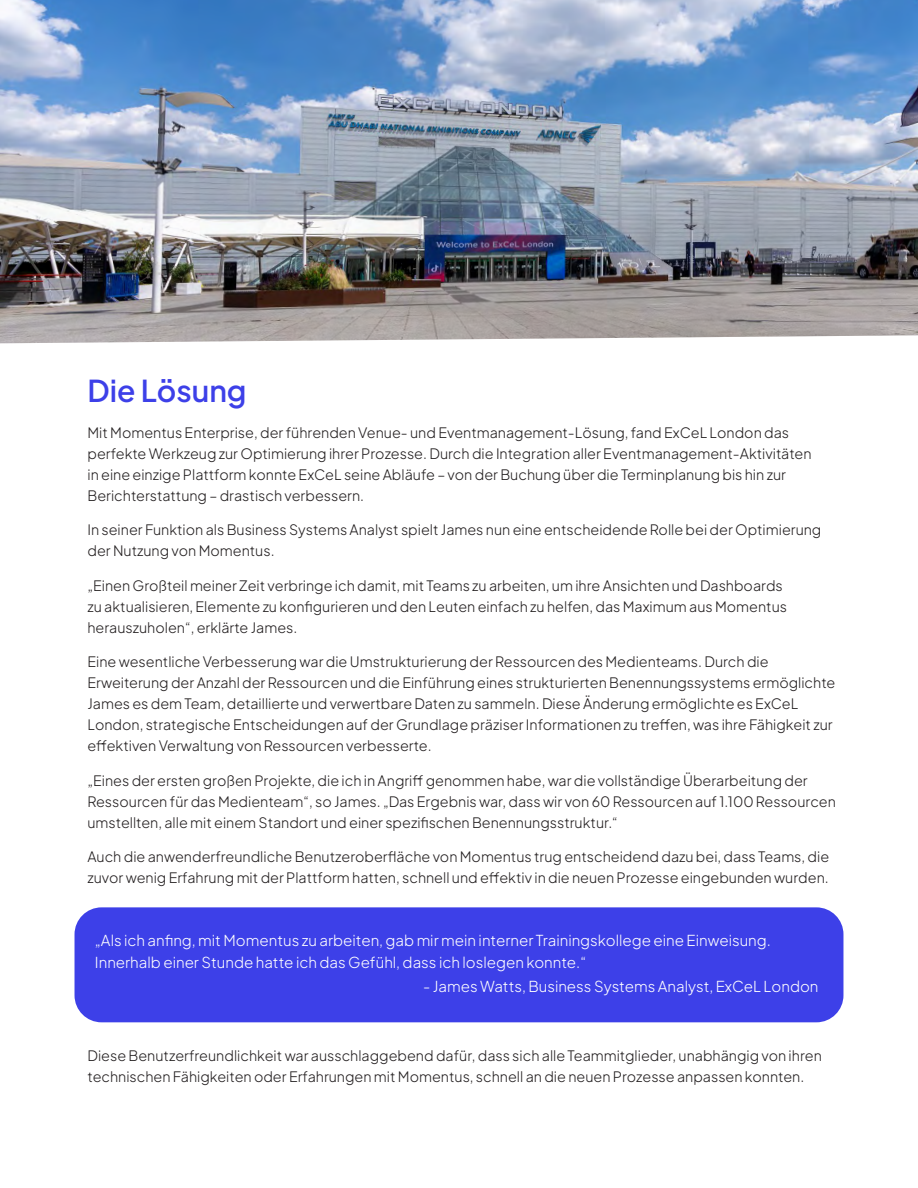
<style>
.page{position:relative;width:918px;height:1188px;background:#fff}
.page>*{position:absolute;margin:0;border:0;box-sizing:border-box;transform-origin:0 0}
.t1{font:600 30px "Plus Jakarta Sans";color:#3d40e8}
.t2{font:300 15px/22.5px "Plus Jakarta Sans";color:#fff}
.t3{font:300 14.25px/21px "Plus Jakarta Sans";color:#231f20}
</style>
<div class="page">
<div style="left:75px;top:907px;width:768px;height:115px;background:#3d40e8;border-radius:27px"></div>
<img style="left:0;top:0;width:918px;height:343px">
<h1 class="t1" style="left:87px;top:366px;width:161px">Die Lösung</h1>
<p class="t3" style="left:87px;top:420px;width:726px">Mit Momentus Enterprise, der führenden Venue- und Eventmanagement-Lösung, fand ExCeL London das perfekte Werkzeug zur Optimierung ihrer Prozesse. Durch die Integration aller Eventmanagement-Aktivitäten in eine einzige Plattform konnte ExCeL seine Abläufe – von der Buchung über die Terminplanung bis hin zur Berichterstattung – drastisch verbessern.</p>
<p class="t3" style="left:87px;top:518px;width:735px">In seiner Funktion als Business Systems Analyst spielt James nun eine entscheidende Rolle bei der Optimierung der Nutzung von Momentus.</p>
<p class="t3" style="left:87px;top:573px;width:701px">„Einen Großteil meiner Zeit verbringe ich damit, mit Teams zu arbeiten, um ihre Ansichten und Dashboards zu aktualisieren, Elemente zu konfigurieren und den Leuten einfach zu helfen, das Maximum aus Momentus herauszuholen“, erklärte James.</p>
<p class="t3" style="left:87px;top:650px;width:749px">Eine wesentliche Verbesserung war die Umstrukturierung der Ressourcen des Medienteams. Durch die Erweiterung der Anzahl der Ressourcen und die Einführung eines strukturierten Benennungssystems ermöglichte James es dem Team, detaillierte und verwertbare Daten zu sammeln. Diese Änderung ermöglichte es ExCeL London, strategische Entscheidungen auf der Grundlage präziser Informationen zu treffen, was ihre Fähigkeit zur effektiven Verwaltung von Ressourcen verbesserte.</p>
<p class="t3" style="left:87px;top:768px;width:750px">„Eines der ersten großen Projekte, die ich in Angriff genommen habe, war die vollständige Überarbeitung der<br>Ressourcen für das Medienteam“, so James. „Das Ergebnis war, dass wir von 60 Ressourcen auf 1.100 Ressourcen umstellten, alle mit einem Standort und einer spezifischen Benennungsstruktur.“</p>
<p class="t3" style="left:87px;top:845px;width:743px">Auch die anwenderfreundliche Benutzeroberfläche von Momentus trug entscheidend dazu bei, dass Teams, die zuvor wenig Erfahrung mit der Plattform hatten, schnell und effektiv in die neuen Prozesse eingebunden wurden.</p>
<p class="t2" style="left:95px;top:927px;width:677px">„Als ich anfing, mit Momentus zu arbeiten, gab mir mein interner Trainingskollege eine Einweisung.<br>Innerhalb einer Stunde hatte ich das Gefühl, dass ich loslegen konnte.“</p>
<p class="t2" style="left:423px;top:974px;width:397px">- James Watts, Business Systems Analyst, ExCeL London</p>
<p class="t3" style="left:87px;top:1044px;width:736px">Diese Benutzerfreundlichkeit war ausschlaggebend dafür, dass sich alle Teammitglieder, unabhängig von ihren technischen Fähigkeiten oder Erfahrungen mit Momentus, schnell an die neuen Prozesse anpassen konnten.</p>
</div>
